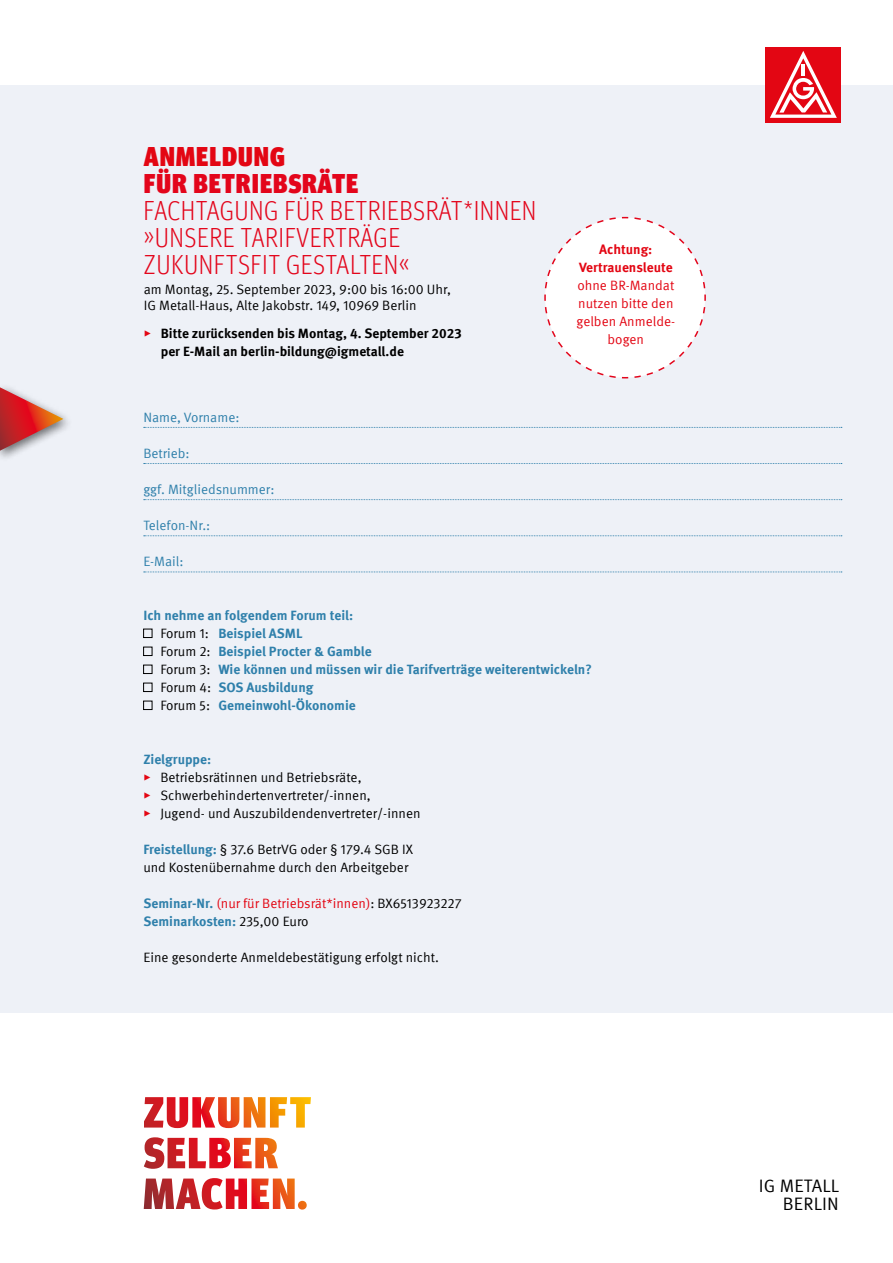
<style>
.page{position:relative;width:893px;height:1263px;background:#fff}
.page>*{position:absolute;margin:0;border:0;box-sizing:border-box;transform-origin:0 0}
.t1{font:300 condensed 27px/27px "Meta Head IGM";letter-spacing:.04em;color:#e3051b}
.t2{font:900 condensed 27px "Meta Head IGM";letter-spacing:.04em;color:#e3051b}
.t3{font:900 condensed 27px "Meta Head IGM";letter-spacing:.04em;color:#e30613}
.t4{font:18px/18px "Meta IGM";letter-spacing:.01em;color:#000;text-align:right}
.t5{font:13.5px/18px "Meta IGM";color:#000}
.t6{font:700 13.5px/18px "Meta IGM";color:#2f80ab}
.t7{font:700 13.5px/18px "Meta IGM";color:#000}
.t8{font:13.5px "Meta IGM";color:#2f80ab}
.t9{font:13.5px/18px "Meta IGM";color:#e30613;text-align:center}
.t10{font:700 13.5px/18px "Meta IGM";color:#e30613;text-align:center}
.s1{font-family:"Meta Head IGM";font-weight:300;font-stretch:condensed;color:#e30613}
.s2{font-weight:400;color:#000}
.s3{font-weight:700;color:#2f80ab}
.s4{font-weight:400;color:#e30613}
</style>
<div class="page">
<div style="left:0;top:85px;width:893px;height:927px;background:#eef1f7"></div>
<svg style="left:144px;top:427px;width:698px;height:1px"></svg>
<svg style="left:144px;top:463px;width:698px;height:1px"></svg>
<svg style="left:144px;top:499px;width:698px;height:1px"></svg>
<svg style="left:144px;top:535px;width:698px;height:1px"></svg>
<svg style="left:144px;top:572px;width:698px;height:1px"></svg>
<div style="left:765px;top:47px;width:76px;height:76px;background:#e30613"></div>
<svg style="left:770px;top:51px;width:67px;height:67px"></svg>
<svg style="left:144px;top:1097px;width:167px;height:72px"></svg>
<div style="left:143px;top:629px;width:9px;height:9px;border:1px solid #000"></div>
<div style="left:143px;top:647px;width:9px;height:9px;border:1px solid #000"></div>
<div style="left:143px;top:665px;width:9px;height:9px;border:1px solid #000"></div>
<div style="left:143px;top:683px;width:9px;height:9px;border:1px solid #000"></div>
<div style="left:143px;top:701px;width:9px;height:9px;border:1px solid #000"></div>
<div style="left:0;top:383px;width:73px;height:79px;background:#000;opacity:.55"></div>
<svg style="left:0;top:387px;width:63px;height:64px"></svg>
<svg style="left:544px;top:216px;width:162px;height:163px"></svg>
<h1 class="t3" style="left:144px;top:135px;width:142px">ANMELDUNG</h1>
<h1 class="t2" style="left:144px;top:162px;width:216px">FÜR BETRIEBSRÄTE</h1>
<h1 class="t1" style="left:144px;top:195px;width:394px">FACHTAGUNG FÜR BETRIEBSRÄT*INNEN »UNSERE TARIFVERTRÄGE<br>ZUKUNFTSFIT GESTALTEN«</h1>
<p class="t5" style="left:144px;top:280px;width:309px;line-height:16.2px">am Montag, 25. September 2023, 9:00 bis 16:00 Uhr,<br>IG Metall-Haus, Alte Jakobstr. 149, 10969 Berlin</p>
<p class="t7" style="left:161px;top:324px;width:303px;text-indent:-17px"><span class="s1">▸</span> Bitte zurücksenden bis Montag, 4. September 2023 per E-Mail an berlin-bildung@igmetall.de</p>
<p class="t8" style="left:143px;top:407px;width:98px">Name, Vorname:</p>
<p class="t8" style="left:143px;top:443px;width:48px">Betrieb:</p>
<p class="t8" style="left:143px;top:479px;width:133px">ggf. Mitgliedsnummer:</p>
<p class="t8" style="left:143px;top:515px;width:69px">Telefon-Nr.:</p>
<p class="t8" style="left:143px;top:551px;width:42px">E-Mail:</p>
<p class="t10" style="left:579px;top:240px;width:95px">Achtung:<br>Vertrauensleute</p>
<p class="t9" style="left:576px;top:276px;width:100px">ohne BR-Mandat nutzen bitte den gelben Anmelde&shy;bogen</p>
<p class="t6" style="left:160px;top:605px;width:433px;text-indent:-17px">Ich nehme an folgendem Forum teil:<br><span class="s2">Forum 1:</span> Beispiel ASML<br><span class="s2">Forum 2:</span> Beispiel Procter &amp; Gamble<br><span class="s2">Forum 3:</span> Wie können und müssen wir die Tarifverträge weiterentwickeln?<br><span class="s2">Forum 4:</span> SOS Ausbildung<br><span class="s2">Forum 5:</span> Gemeinwohl-Ökonomie</p>
<p class="t5" style="left:143px;top:749px;width:279px"><span class="s3">Zielgruppe:<br></span><span class="s1">▸</span> Betriebsrätinnen und Betriebsräte,<br><span class="s1">▸</span> Schwerbehindertenvertreter/-innen,<br><span class="s1">▸</span> Jugend- und Auszubildendenvertreter/-innen</p>
<p class="t5" style="left:143px;top:839px;width:271px"><span class="s3">Freistellung:</span> § 37.6 BetrVG oder § 179.4 SGB IX und Kostenübernahme durch den Arbeitgeber</p>
<p class="t6" style="left:143px;top:893px;width:320px">Seminar-Nr. <span class="s4">(nur für Betriebsrät*innen)</span><span class="s2">: BX6513923227<br></span>Seminarkosten: <span class="s2">235,00 Euro</span></p>
<p class="t5" style="left:143px;top:947px;width:297px">Eine gesonderte Anmeldebestätigung erfolgt nicht.</p>
<h2 class="t4" style="left:759px;top:1175px;width:82px">IG METALL<br>BERLIN</h2>
</div>
